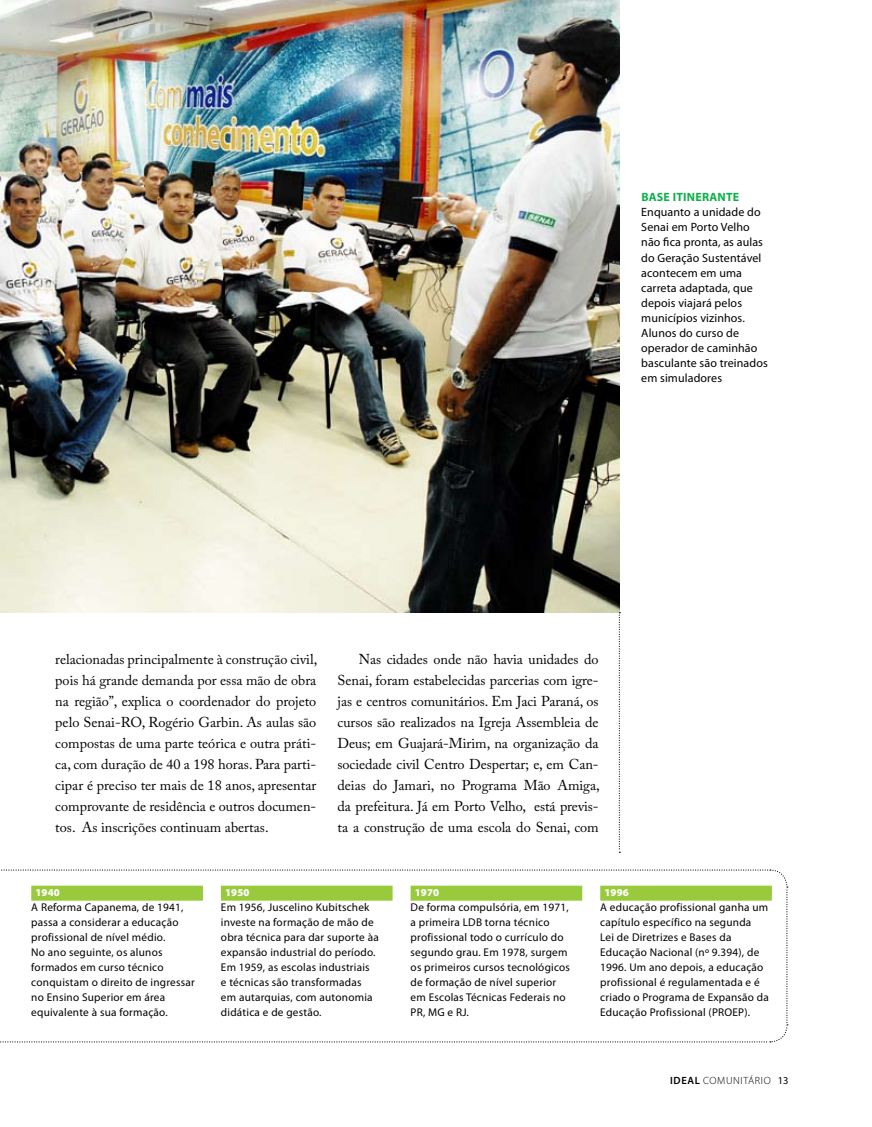
<style>
.page{position:relative;width:872px;height:1127px;background:#fff}
.page>*{position:absolute;margin:0;border:0;box-sizing:border-box;transform-origin:0 0}
.t1{font:14.25px/21px "Adobe Caslon Pro";color:#000;text-align:justify}
.t2{font:12px/15px "Myriad Pro";letter-spacing:.01em;color:#000}
.t3{font:700 12px "Myriad Pro";letter-spacing:.02em;color:#0db14b}
.t4{font:11.25px/15px "Myriad Pro";letter-spacing:.02em;color:#000}
.t5{font:300 10.5px "Myriad Pro";letter-spacing:.06em;color:#000}
.t6{font:900 10.5px "Myriad Pro";letter-spacing:.01em;color:#fff}
.s1{font-weight:600}
.s2{font-weight:400}
</style>
<div class="page">
<svg style="left:0;top:869px;width:788px;height:174px"></svg>
<img style="left:0;top:0;width:620px;height:612px">
<svg style="left:619px;top:612px;width:1px;height:241px"></svg>
<div style="left:31px;top:885px;width:172px;height:15px;background:#99ca3c"></div>
<div style="left:221px;top:885px;width:171px;height:15px;background:#99ca3c"></div>
<div style="left:410px;top:885px;width:172px;height:15px;background:#99ca3c"></div>
<div style="left:600px;top:885px;width:172px;height:15px;background:#99ca3c"></div>
<p class="t3" style="left:641px;top:191px;width:99px">BASE ITINERANTE</p>
<p class="t2" style="left:641px;top:205px;width:128px">Enquanto a unidade do<br>Senai em Porto Velho não fica pronta, as aulas do Geração Sustentável acontecem em uma carreta adaptada, que depois viajará pelos municípios vizinhos.<br>Alunos do curso de operador de caminhão basculante são treinados em simuladores</p>
<p class="t1" style="left:55px;top:648px;width:263px">relacionadas principalmente à construção civil, pois há grande demanda por essa mão de obra na região”, explica o coordenador do projeto pelo Senai-RO, Rogério Garbin. As aulas são compostas de uma parte teórica e outra práti&shy;ca, com duração de 40 a 198 horas. Para parti&shy;cipar é preciso ter mais de 18 anos, apresentar comprovante de residência e outros documen&shy;tos. As inscrições continuam abertas.</p>
<p class="t1" style="left:337px;top:648px;width:263px;text-indent:21px">Nas cidades onde não havia unidades do Senai, foram estabelecidas parcerias com igre&shy;jas e centros comunitários. Em Jaci Paraná, os cursos são realizados na Igreja Assembleia de Deus; em Guajará-Mirim, na organização da sociedade civil Centro Despertar; e, em Can&shy;deias do Jamari, no Programa Mão Amiga, da prefeitura. Já em Porto Velho, está previs&shy;ta a construção de uma escola do Senai, com</p>
<p class="t6" style="left:36px;top:887px;width:26px">1940</p>
<p class="t4" style="left:31px;top:900px;width:165px">A Reforma Capanema, de 1941, passa a considerar a educação profissional de nível médio.<br>No ano seguinte, os alunos formados em curso técnico conquistam o direito de ingressar no Ensino Superior em área equivalente à sua formação.</p>
<p class="t6" style="left:225px;top:887px;width:26px">1950</p>
<p class="t4" style="left:221px;top:900px;width:159px">Em 1956, Juscelino Kubitschek investe na formação de mão de obra técnica para dar suporte àa expansão industrial do período.<br>Em 1959, as escolas industriais<br>e técnicas são transformadas em autarquias, com autonomia didática e de gestão.</p>
<p class="t6" style="left:415px;top:887px;width:26px">1970</p>
<p class="t4" style="left:410px;top:900px;width:161px">De forma compulsória, em 1971, a primeira LDB torna técnico profissional todo o currículo do segundo grau. Em 1978, surgem os primeiros cursos tecnológicos de formação de nível superior em Escolas Técnicas Federais no<br>PR, MG e RJ.</p>
<p class="t6" style="left:604px;top:887px;width:26px">1996</p>
<p class="t4" style="left:600px;top:900px;width:170px">A educação profissional ganha um capítulo específico na segunda<br>Lei de Diretrizes e Bases da<br>Educação Nacional (nº 9.394), de<br>1996. Um ano depois, a educação profissional é regulamentada e é criado o Programa de Expansão da<br>Educação Profissional (PROEP).</p>
<p class="t5" style="left:670px;top:1074px;width:120px"><span class="s1">ideal</span> COMUNITÁRIO <span class="s2">13</span></p>
</div>
